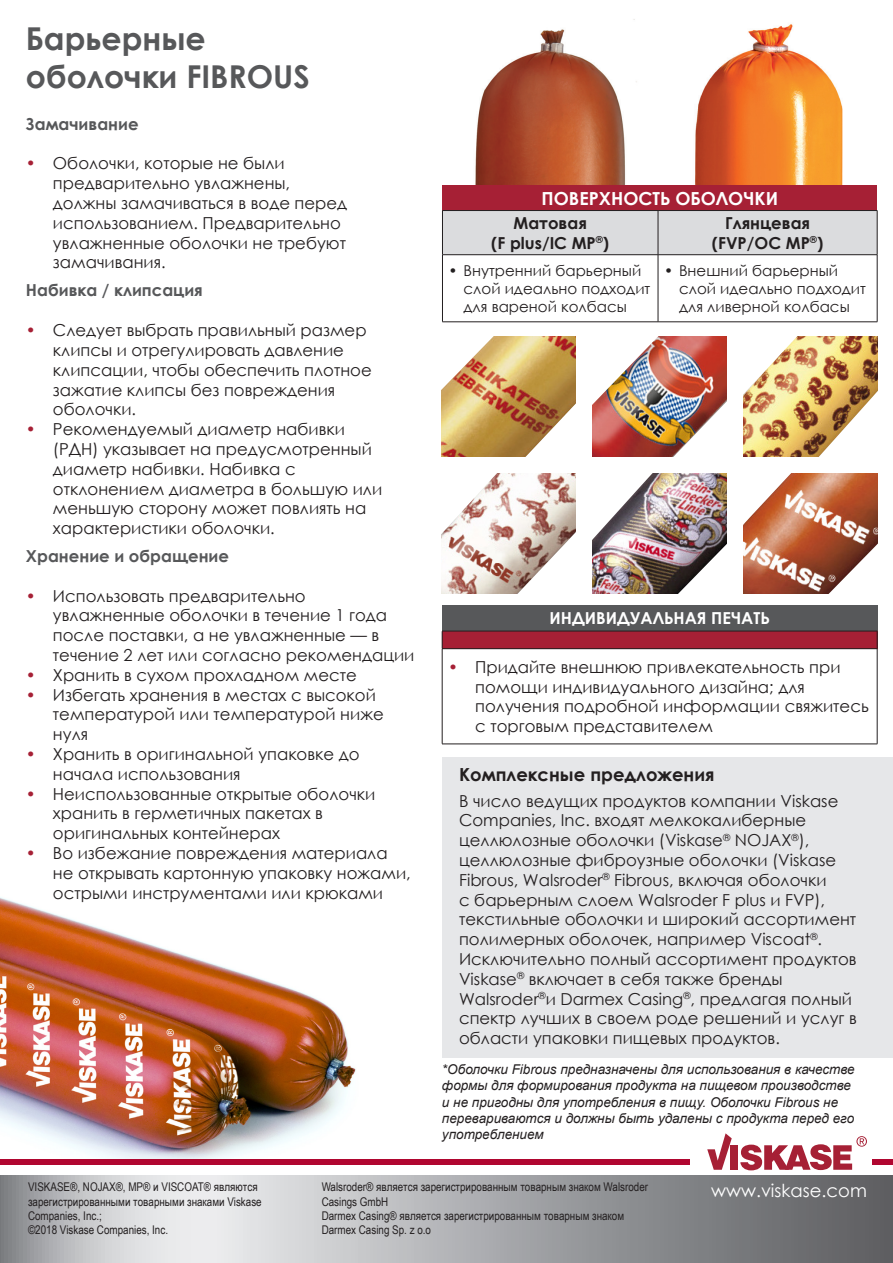
<style>
.page{position:relative;width:893px;height:1263px;background:#fff}
.page>*{position:absolute;margin:0;border:0;box-sizing:border-box;transform-origin:0 0}
.t1{font:700 31.5px/37.8px "Century Gothic";color:#57585a}
.t2{font:700 18px "Century Gothic";color:#231f20}
.t3{font:700 18px "Century Gothic";color:#fff}
.t4{font:18px "Century Gothic";color:#fff}
.t5{font:16.5px/19.8px "Century Gothic";color:#231f20}
.t6{font:700 16.5px "Century Gothic";color:#57585a}
.t7{font:700 16.5px/19.8px "Century Gothic";color:#231f20;text-align:center}
.t8{font:700 16.5px "Century Gothic";color:#fff}
.t9{font:15px/18px "Century Gothic";color:#231f20}
.t10{font:italic 13.5px/16.2px "Arial";color:#231f20}
.t11{font:12px/14.4px "Arial Narrow";color:#231f20}
.s1{color:#a62035}
</style>
<div class="page">
<img style="left:0;top:897px;width:356px;height:262px">
<svg style="left:0;top:1175px;width:893px;height:88px;background:#a8aaac"></svg>
<div style="left:0;top:1159px;width:893px;height:5px;background:#b00630"></div>
<div style="left:690px;top:1132px;width:182px;height:39px;background:#fff"></div>
<div style="left:731px;top:1145px;width:7px;height:25px;background:#a62035"></div>
<svg style="left:707px;top:1133px;width:25px;height:37px"></svg>
<svg style="left:740px;top:1136px;width:127px;height:34px"></svg>
<div style="left:442px;top:757px;width:451px;height:301px;background:#e6e7e9"></div>
<img style="left:695px;top:24px;width:148px;height:161px">
<img style="left:475px;top:19px;width:162px;height:166px">
<div style="left:442px;top:185px;width:435px;height:25px;background:#a62035"></div>
<div style="left:443px;top:211px;width:434px;height:43px;background:#dbdcde"></div>
<hr style="left:442px;top:210px;width:216px;height:1px;background:#231f20">
<hr style="left:442px;top:211px;width:1px;height:43px;background:#231f20">
<hr style="left:658px;top:210px;width:219px;height:1px;background:#231f20">
<hr style="left:658px;top:211px;width:1px;height:43px;background:#231f20">
<hr style="left:877px;top:211px;width:1px;height:43px;background:#231f20">
<hr style="left:442px;top:254px;width:216px;height:1px;background:#231f20">
<hr style="left:442px;top:255px;width:1px;height:67px;background:#231f20">
<hr style="left:658px;top:254px;width:219px;height:1px;background:#231f20">
<hr style="left:658px;top:255px;width:1px;height:67px;background:#231f20">
<hr style="left:877px;top:255px;width:1px;height:67px;background:#231f20">
<hr style="left:442px;top:322px;width:216px;height:1px;background:#231f20">
<hr style="left:658px;top:322px;width:219px;height:1px;background:#231f20">
<div style="left:442px;top:606px;width:435px;height:25px;background:#57585a"></div>
<div style="left:442px;top:631px;width:435px;height:18px;background:#a62035"></div>
<hr style="left:442px;top:631px;width:435px;height:1px;background:#231f20">
<svg style="left:442px;top:631px;width:1px;height:17px"></svg>
<svg style="left:877px;top:631px;width:1px;height:17px"></svg>
<hr style="left:442px;top:648px;width:435px;height:1px;background:#231f20">
<hr style="left:442px;top:649px;width:1px;height:95px;background:#231f20">
<hr style="left:877px;top:649px;width:1px;height:95px;background:#231f20">
<hr style="left:442px;top:744px;width:435px;height:1px;background:#231f20">
<img style="left:442px;top:337px;width:70px;height:120px">
<img style="left:662px;top:337px;width:64px;height:120px">
<img style="left:744px;top:337px;width:133px;height:120px">
<img style="left:668px;top:397px;width:59px;height:60px">
<svg style="left:743px;top:336px;width:65px;height:63px"></svg>
<svg style="left:814px;top:384px;width:64px;height:73px"></svg>
<svg style="left:441px;top:336px;width:56px;height:61px"></svg>
<img style="left:442px;top:473px;width:70px;height:120px">
<img style="left:662px;top:473px;width:64px;height:120px">
<img style="left:744px;top:473px;width:133px;height:120px">
<svg style="left:676px;top:539px;width:51px;height:55px"></svg>
<svg style="left:743px;top:473px;width:53px;height:56px"></svg>
<svg style="left:826px;top:539px;width:52px;height:55px"></svg>
<svg style="left:441px;top:473px;width:61px;height:66px"></svg>
<img style="left:512px;top:336px;width:150px;height:258px">
<svg style="left:869px;top:1236px;width:8px;height:27px"></svg>
<p class="t1" style="left:26px;top:19px;width:285px">Барьерные оболочки FIBROUS</p>
<p class="t6" style="left:26px;top:111px;width:114px">Замачивание</p>
<p class="t5" style="left:53px;top:153px;width:296px;text-indent:-27px"><span class="s1">•</span> Оболочки, которые не были предварительно увлажнены, должны замачиваться в воде перед использованием. Предварительно увлажненные оболочки не требуют замачивания.</p>
<p class="t6" style="left:26px;top:278px;width:178px">Набивка / клипсация</p>
<p class="t5" style="left:53px;top:320px;width:320px;text-indent:-27px"><span class="s1">•</span> Следует выбрать правильный размер клипсы и отрегулировать давление клипсации, чтобы обеспечить плотное зажатие клипсы без повреждения оболочки.</p>
<p class="t5" style="left:53px;top:419px;width:331px;text-indent:-27px"><span class="s1">•</span> Рекомендуемый диаметр набивки (РДН) указывает на предусмотренный диаметр набивки. Набивка с отклонением диаметра в большую или меньшую сторону может повлиять на характеристики оболочки.</p>
<p class="t6" style="left:26px;top:543px;width:205px">Хранение и обращение</p>
<p class="t5" style="left:53px;top:585px;width:363px;text-indent:-27px"><span class="s1">•</span> Использовать предварительно увлажненные оболочки в течение 1 года после поставки, а не увлажненные — в течение 2 лет или согласно рекомендации</p>
<p class="t5" style="left:26px;top:665px;width:332px"><span class="s1">•</span> Хранить в сухом прохладном месте</p>
<p class="t5" style="left:53px;top:684px;width:332px;text-indent:-27px"><span class="s1">•</span> Избегать хранения в местах с высокой температурой или температурой ниже нуля</p>
<p class="t5" style="left:53px;top:744px;width:308px;text-indent:-27px"><span class="s1">•</span> Хранить в оригинальной упаковке до начала использования</p>
<p class="t5" style="left:53px;top:783px;width:324px;text-indent:-27px"><span class="s1">•</span> Неиспользованные открытые оболочки хранить в герметичных пакетах в оригинальных контейнерах</p>
<p class="t5" style="left:53px;top:843px;width:359px;text-indent:-27px"><span class="s1">•</span> Во избежание повреждения материала не открывать картонную упаковку ножами, острыми инструментами или крюками</p>
<p class="t3" style="left:542px;top:184px;width:238px">ПОВЕРХНОСТЬ ОБОЛОЧКИ</p>
<p class="t7" style="left:491px;top:212px;width:119px">Матовая<br>(F plus/IC MP<sup>®</sup>)</p>
<p class="t7" style="left:712px;top:212px;width:113px">Глянцевая (FVP/OC MP<sup>®</sup>)</p>
<p class="t9" style="left:463px;top:261px;width:188px;text-indent:-15px">• Внутренний барьерный слой идеально подходит для вареной колбасы</p>
<p class="t9" style="left:679px;top:261px;width:188px;text-indent:-15px">• Внешний барьерный слой идеально подходит для ливерной колбасы</p>
<p class="t8" style="left:550px;top:606px;width:222px">ИНДИВИДУАЛЬНАЯ ПЕЧАТЬ</p>
<p class="t5" style="left:475px;top:657px;width:395px;text-indent:-27px"><span class="s1">•</span> Придайте внешнюю привлекательность при помощи индивидуального дизайна; для получения подробной информации свяжитесь с торговым представителем</p>
<p class="t2" style="left:459px;top:760px;width:257px">Комплексные предложения</p>
<p class="t5" style="left:459px;top:790px;width:399px">В число ведущих продуктов компании Viskase Companies, Inc. входят мелкокалиберные целлюлозные оболочки (Viskase<sup>®</sup> NOJAX<sup>®</sup>), целлюлозные фиброузные оболочки (Viskase Fibrous, Walsroder<sup>®</sup> Fibrous, включая оболочки<br>с барьерным слоем Walsroder F plus и FVP), текстильные оболочки и широкий ассортимент полимерных оболочек, например Viscoat<sup>®</sup>.<br>Исключительно полный ассортимент продуктов Viskase<sup>®</sup> включает в себя также бренды Walsroder<sup>®</sup>и Darmex Casing<sup>®</sup>, предлагая полный спектр лучших в своем роде решений и услуг в области упаковки пищевых продуктов.</p>
<p class="t10" style="left:442px;top:1061px;width:414px">*Оболочки Fibrous предназначены для использования в качестве формы для формирования продукта на пищевом производстве и не пригодны для употребления в пищу. Оболочки Fibrous не перевариваются и должны быть удалены с продукта перед его употреблением</p>
<p class="t11" style="left:28px;top:1179px;width:235px">VISKASE®, NOJAX®, MP® и VISCOAT® являются зарегистрированными товарными знаками Viskase<br>Companies, Inc.;</p>
<p class="t11" style="left:28px;top:1222px;width:141px">©2018 Viskase Companies, Inc.</p>
<p class="t11" style="left:322px;top:1179px;width:328px">Walsroder® является зарегистрированным товарным знаком Walsroder<br>Casings GmbH</p>
<p class="t11" style="left:322px;top:1208px;width:304px">Darmex Casing® является зарегистрированным товарным знаком<br>Darmex Casing Sp. z o.o</p>
<p class="t4" style="left:711px;top:1178px;width:157px">www.viskase.com</p>
</div>
